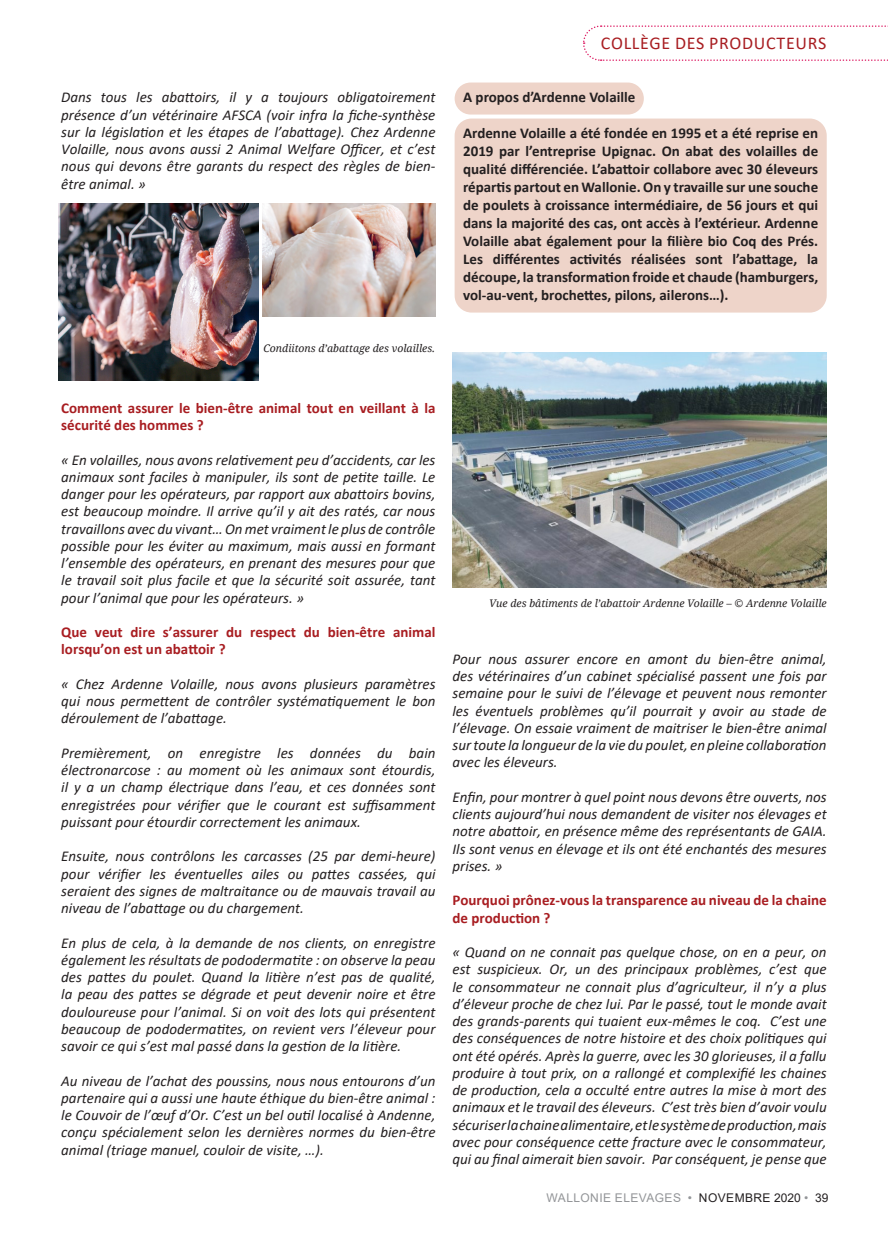
<style>
.page{position:relative;width:888px;height:1258px;background:#fff}
.page>*{position:absolute;margin:0;border:0;box-sizing:border-box;transform-origin:0 0}
.t1{font:18px "Calibri";letter-spacing:.04em;color:#a81d21}
.t2{font:italic 15px/17.2px "Calibri";color:#231f20;text-align:justify}
.t3{font:700 15px/18px "Calibri";color:#231f20;text-align:justify}
.t4{font:700 15px/17.2px "Calibri";color:#a81d21}
.t5{font:12px "Arial";letter-spacing:.035em;color:#939598}
.t6{font:italic 10.5px "Droid Serif";color:#231f20}
.s1{color:#231f20}
</style>
<div class="page">
<img style="left:452px;top:352px;width:375px;height:235px">
<div style="left:455px;top:83px;width:189px;height:32px;background:#eed4c9;border-radius:16px"></div>
<div style="left:455px;top:119px;width:372px;height:194px;background:#eed4c9;border-radius:17px"></div>
<img style="left:58px;top:203px;width:201px;height:177px">
<img style="left:263px;top:203px;width:172px;height:113px">
<svg style="left:583px;top:25px;width:305px;height:36px"></svg>
<p class="t2" style="left:61px;top:88px;width:376px">Dans tous les abattoirs, il y a toujours obligatoirement présence d’un vétérinaire AFSCA (voir infra la fiche-synthèse sur la législation et les étapes de l’abattage). Chez Ardenne Volaille, nous avons aussi 2 Animal Welfare Officer, et c’est nous qui devons être garants du respect des règles de bien&shy;être animal. »</p>
<p class="t6" style="left:263px;top:342px;width:173px">Condiitons d’abattage des volailles.</p>
<p class="t1" style="left:601px;top:31px;width:227px">COLLÈGE DES PRODUCTEURS</p>
<p class="t3" style="left:463px;top:88px;width:174px">A propos d’Ardenne Volaille</p>
<p class="t3" style="left:463px;top:124px;width:357px">Ardenne Volaille a été fondée en 1995 et a été reprise en 2019 par l’entreprise Upignac. On abat des volailles de qualité différenciée. L’abattoir collabore avec 30 éleveurs répartis partout en Wallonie. On y travaille sur une souche de poulets à croissance intermédiaire, de 56 jours et qui dans la majorité des cas, ont accès à l’extérieur. Ardenne Volaille abat également pour la filière bio Coq des Prés.<br>Les différentes activités réalisées sont l’abattage, la découpe, la transformation froide et chaude (hamburgers, vol-au-vent, brochettes, pilons, ailerons…).</p>
<p class="t4" style="left:61px;top:399px;width:376px">Comment assurer le bien-être animal tout en veillant à la sécurité des hommes ?</p>
<p class="t2" style="left:61px;top:450px;width:376px">« En volailles, nous avons relativement peu d’accidents, car les animaux sont faciles à manipuler, ils sont de petite taille. Le danger pour les opérateurs, par rapport aux abattoirs bovins, est beaucoup moindre. Il arrive qu’il y ait des ratés, car nous travaillons avec du vivant… On met vraiment le plus de contrôle possible pour les éviter au maximum, mais aussi en formant l’ensemble des opérateurs, en prenant des mesures pour que le travail soit plus facile et que la sécurité soit assurée, tant pour l’animal que pour les opérateurs. »</p>
<p class="t4" style="left:61px;top:623px;width:376px">Que veut dire s’assurer du respect du bien-être animal lorsqu’on est un abattoir ?</p>
<p class="t2" style="left:61px;top:675px;width:376px">« Chez Ardenne Volaille, nous avons plusieurs paramètres qui nous permettent de contrôler systématiquement le bon déroulement de l’abattage.</p>
<p class="t2" style="left:61px;top:744px;width:376px">Premièrement, on enregistre les données du bain électronarcose : au moment où les animaux sont étourdis, il y a un champ électrique dans l’eau, et ces données sont enregistrées pour vérifier que le courant est suffisamment puissant pour étourdir correctement les animaux.</p>
<p class="t2" style="left:61px;top:847px;width:376px">Ensuite, nous contrôlons les carcasses (25 par demi-heure) pour vérifier les éventuelles ailes ou pattes cassées, qui seraient des signes de maltraitance ou de mauvais travail au niveau de l’abattage ou du chargement.</p>
<p class="t2" style="left:61px;top:933px;width:376px">En plus de cela, à la demande de nos clients, on enregistre également les résultats de pododermatite : on observe la peau des pattes du poulet. Quand la litière n’est pas de qualité, la peau des pattes se dégrade et peut devenir noire et être douloureuse pour l’animal. Si on voit des lots qui présentent beaucoup de pododermatites, on revient vers l’éleveur pour savoir ce qui s’est mal passé dans la gestion de la litière.</p>
<p class="t2" style="left:61px;top:1071px;width:376px">Au niveau de l’achat des poussins, nous nous entourons d’un partenaire qui a aussi une haute éthique du bien-être animal : le Couvoir de l’œuf d’Or. C’est un bel outil localisé à Andenne, conçu spécialement selon les dernières normes du bien-être animal (triage manuel, couloir de visite, …).</p>
<p class="t6" style="left:489px;top:597px;width:339px">Vue des bâtiments de l’abattoir Ardenne Volaille – © Ardenne Volaille</p>
<p class="t2" style="left:452px;top:650px;width:376px">Pour nous assurer encore en amont du bien-être animal, des vétérinaires d’un cabinet spécialisé passent une fois par semaine pour le suivi de l’élevage et peuvent nous remonter les éventuels problèmes qu’il pourrait y avoir au stade de l’élevage. On essaie vraiment de maitriser le bien-être animal sur toute la longueur de la vie du poulet, en pleine collaboration avec les éleveurs.</p>
<p class="t2" style="left:452px;top:788px;width:376px">Enfin, pour montrer à quel point nous devons être ouverts, nos clients aujourd’hui nous demandent de visiter nos élevages et notre abattoir, en présence même des représentants de GAIA.<br>Ils sont venus en élevage et ils ont été enchantés des mesures prises. »</p>
<p class="t4" style="left:452px;top:891px;width:376px">Pourquoi prônez-vous la transparence au niveau de la chaine de production ?</p>
<p class="t2" style="left:452px;top:943px;width:376px">« Quand on ne connait pas quelque chose, on en a peur, on est suspicieux. Or, un des principaux problèmes, c’est que le consommateur ne connait plus d’agriculteur, il n’y a plus d’éleveur proche de chez lui. Par le passé, tout le monde avait des grands-parents qui tuaient eux-mêmes le coq. C’est une des conséquences de notre histoire et des choix politiques qui ont été opérés. Après la guerre, avec les 30 glorieuses, il a fallu produire à tout prix, on a rallongé et complexifié les chaines de production, cela a occulté entre autres la mise à mort des animaux et le travail des éleveurs. C’est très bien d’avoir voulu sécuriser la chaine alimentaire, et le système de production, mais avec pour conséquence cette fracture avec le consommateur, qui au final aimerait bien savoir. Par conséquent, je pense que</p>
<p class="t5" style="left:547px;top:1190px;width:283px">WALLONIE ELEVAGES • <span class="s1">NOVEMBRE 2020</span> • <span class="s1">39</span></p>
</div>
